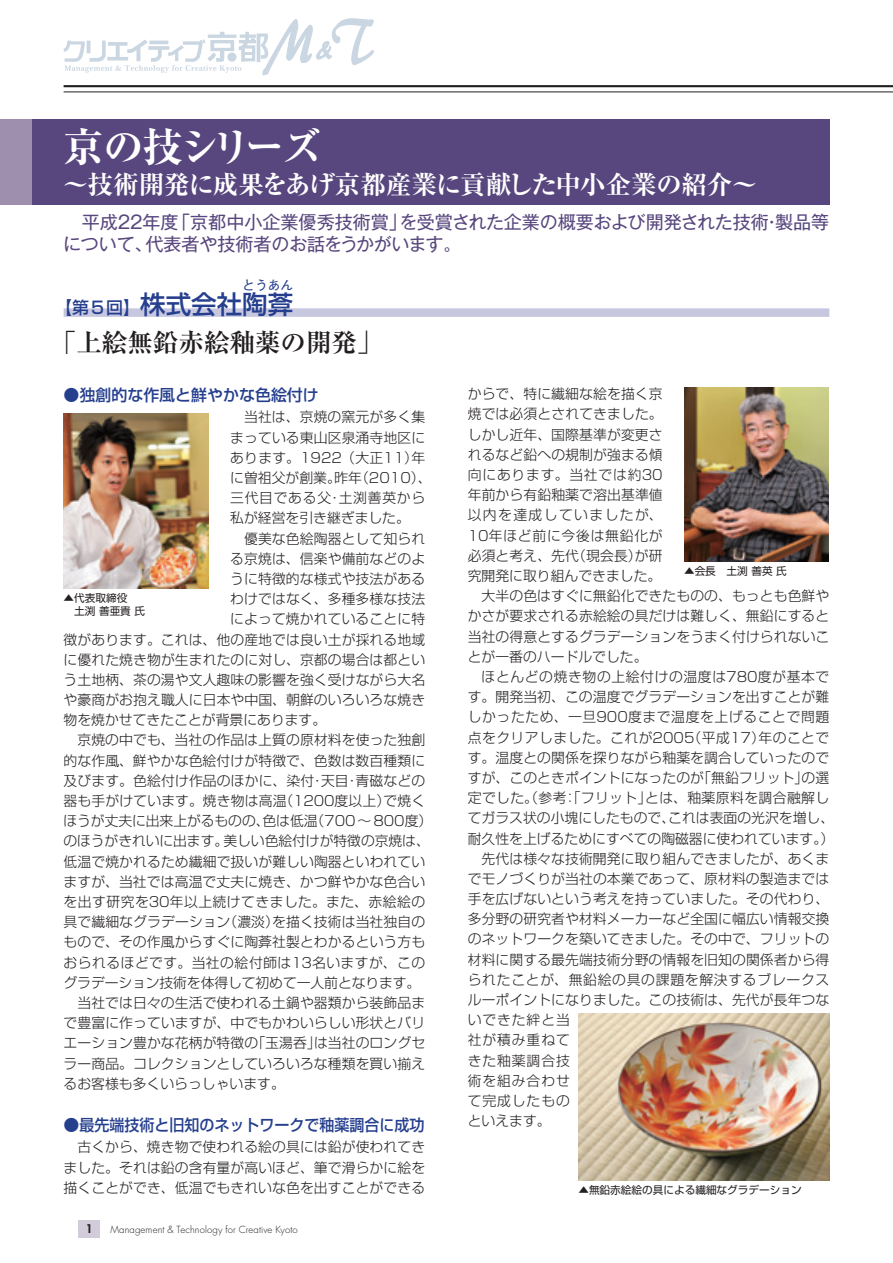
<style>
.page{position:relative;width:893px;height:1263px;background:#fff}
.page>*{position:absolute;margin:0;border:0;box-sizing:border-box;transform-origin:0 0}
.t1{font:40.35px "Ryumin Pr 6 Ex Bold 90 pv RKSJ H";letter-spacing:-.105em;color:#fff}
.t2{font:25.5px "Ryumin Pr 6 Ex Bold 90 pv RKSJ H";letter-spacing:-.015em;color:#fff}
.t3{font:25.5px "Ryumin Pr 6 Bold 90 pv RKSJ H";color:#231f20}
.t4{font:25.5px "Shin Go Pr 6 Medium 90 pv RKSJ H";color:#253f8e}
.t5{font:18px/22.4px "Gothic MB101 Pr 6 Regular 90 pv RKSJ H";color:#58477e}
.t6{font:16.95px "Shin Go Pr 6 Medium 90 pv RKSJ H";color:#253f8e}
.t7{font:15.9px "Shin Go Pr 6 Medium 90 pv RKSJ H";color:#253f8e}
.t8{font:13.8px/20.2px "Shin Go Pr 6 Light 90 pv RKSJ H";letter-spacing:.005em;color:#231f20}
.t9{font:13.8px "Shin Go Pr 6 Light 90 pv RKSJ H";letter-spacing:.035em;color:#231f20}
.t10{font:13.8px "Shin Go Pr 6 Light 90 pv RKSJ H";letter-spacing:.045em;color:#231f20}
.t11{font:13.8px "Shin Go Pr 6 Light 90 pv RKSJ H";letter-spacing:.065em;color:#231f20}
.t12{font:13.8px "Shin Go Pr 6 Light 90 pv RKSJ H";letter-spacing:.03em;color:#231f20}
.t13{font:13.8px "Shin Go Pr 6 Light 90 pv RKSJ H";letter-spacing:.05em;color:#231f20}
.t14{font:13.8px "Shin Go Pr 6 Light 90 pv RKSJ H";letter-spacing:.06em;color:#231f20}
.t15{font:13.8px "Shin Go Pr 6 Light 90 pv RKSJ H";letter-spacing:.055em;color:#231f20}
.t16{font:13.8px "Shin Go Pr 6 Light 90 pv RKSJ H";letter-spacing:.1em;color:#231f20}
.t17{font:12.75px "Shin Go Pr 6 Medium 90 pv RKSJ H";color:#253f8e}
.t18{font:800 11.7px "Futura";color:#231f20}
.t19{font:10.65px/12.8px "Shin Go Pr 6 Regular 90 pv RKSJ H";color:#231f20}
.t20{font:300 9.6px "Futura";letter-spacing:.01em;color:#231f20}
.s1{font-size:25.5px}
</style>
<div class="page">
<div style="left:78px;top:1220px;width:22px;height:17px;background:#d2cbd9"></div>
<hr style="left:64px;top:92px;width:828px;height:1px;background:#231f20">
<hr style="left:64px;top:85px;width:828px;height:2px;background:#231f20">
<svg style="left:64px;top:18px;width:310px;height:58px"></svg>
<div style="left:0;top:119px;width:829px;height:85px;background:#58477e"></div>
<div style="left:0;top:119px;width:32px;height:85px;background:#9f8faf"></div>
<div style="left:64px;top:308px;width:765px;height:9px;background:#c7c7e0"></div>
<img style="left:64px;top:414px;width:144px;height:174px">
<img style="left:684px;top:387px;width:144px;height:174px">
<img style="left:578px;top:1013px;width:251px;height:167px">
<h1 class="t1" style="left:64px;top:131px;width:259px">京の技シリーズ</h1>
<h2 class="t2" style="left:63px;top:175px;width:695px">～技術開発に成果をあげ京都産業に貢献した中小企業の紹介～</h2>
<h3 class="t5" style="left:63px;top:213px;width:767px;text-indent:19px">平成22年度「京都中小企業優秀技術賞」を受賞された企業の概要および開発された技術・製品等について、代表者や技術者のお話をうかがいます。</h3>
<p class="t17" style="left:242px;top:280px;width:53px">とうあん</p>
<h2 class="t4" style="left:268px;top:295px;width:27px">葊</h2>
<h2 class="t3" style="left:51px;top:333px;width:333px">「上絵無鉛赤絵釉薬の開発」</h2>
<p class="t6" style="left:55px;top:301px;width:214px">【第５回】<span class="s1">株式会社陶</span></p>
<p class="t7" style="left:64px;top:389px;width:257px">●独創的な作風と鮮やかな色絵付け</p>
<p class="t8" style="left:230px;top:409px;width:203px;text-indent:14px">当社は、京焼の窯元が多く集まっている東山区泉涌寺地区にあります。1922 （大正11）年に曽祖父が創業。昨年（2010）、三代目である父・土渕善英から私が経営を引き継ぎました。</p>
<p class="t8" style="left:244px;top:530px;width:183px">優美な色絵陶器として知られ</p>
<p class="t8" style="left:230px;top:550px;width:196px">る京焼は、信楽や備前などのよ</p>
<p class="t8" style="left:230px;top:570px;width:196px">うに特徴的な様式や技法がある</p>
<p class="t8" style="left:230px;top:591px;width:196px">わけではなく、多種多様な技法</p>
<p class="t8" style="left:230px;top:611px;width:196px">によって焼かれていることに特</p>
<p class="t8" style="left:64px;top:631px;width:363px">徴があります。これは、他の産地では良い土が採れる地域</p>
<p class="t8" style="left:64px;top:651px;width:363px">に優れた焼き物が生まれたのに対し、京都の場合は都とい</p>
<p class="t8" style="left:64px;top:671px;width:363px">う土地柄、茶の湯や文人趣味の影響を強く受けながら大名</p>
<p class="t8" style="left:64px;top:692px;width:363px">や豪商がお抱え職人に日本や中国、朝鮮のいろいろな焼き</p>
<p class="t8" style="left:64px;top:712px;width:264px">物を焼かせてきたことが背景にあります。</p>
<p class="t8" style="left:77px;top:732px;width:349px">京焼の中でも、当社の作品は上質の原材料を使った独創</p>
<p class="t8" style="left:64px;top:752px;width:363px">的な作風、鮮やかな色絵付けが特徴で、色数は数百種類に</p>
<p class="t8" style="left:64px;top:772px;width:363px">及びます。色絵付け作品のほかに、染付・天目・青磁などの</p>
<p class="t8" style="left:64px;top:793px;width:363px">器も手がけています。焼き物は高温（1200度以上）で焼く</p>
<p class="t8" style="left:64px;top:813px;width:370px">ほうが丈夫に出来上がるものの、色は低温（700～800度）</p>
<p class="t8" style="left:64px;top:833px;width:368px">のほうがきれいに出ます。美しい色絵付けが特徴の京焼は、</p>
<p class="t8" style="left:64px;top:853px;width:363px">低温で焼かれるため繊細で扱いが難しい陶器といわれてい</p>
<p class="t8" style="left:64px;top:873px;width:363px">ますが、当社では高温で丈夫に焼き、かつ鮮やかな色合い</p>
<p class="t9" style="left:64px;top:897px;width:363px">を出す研究を30年以上続けてきました。また、赤絵絵の</p>
<p class="t8" style="left:64px;top:914px;width:363px">具で繊細なグラデーション（濃淡）を描く技術は当社独自の</p>
<p class="t8" style="left:64px;top:934px;width:363px">もので、その作風からすぐに陶葊社製とわかるという方も</p>
<p class="t9" style="left:64px;top:957px;width:363px">おられるほどです。当社の絵付師は13名いますが、この</p>
<p class="t8" style="left:64px;top:974px;width:358px">グラデーション技術を体得して初めて一人前となります。</p>
<p class="t8" style="left:77px;top:995px;width:349px">当社では日々の生活で使われる土鍋や器類から装飾品ま</p>
<p class="t8" style="left:64px;top:1015px;width:363px">で豊富に作っていますが、中でもかわいらしい形状とバリ</p>
<p class="t8" style="left:64px;top:1035px;width:363px">エーション豊かな花柄が特徴の「玉湯呑」は当社のロングセ</p>
<p class="t8" style="left:64px;top:1055px;width:363px">ラー商品。コレクションとしていろいろな種類を買い揃え</p>
<p class="t8" style="left:64px;top:1075px;width:223px">るお客様も多くいらっしゃいます。</p>
<p class="t7" style="left:64px;top:1119px;width:362px">●最先端技術と旧知のネットワークで釉薬調合に成功</p>
<p class="t8" style="left:64px;top:1139px;width:363px;text-align:justify;text-indent:14px">古くから、焼き物で使われる絵の具には鉛が使われてきました。それは鉛の含有量が高いほど、筆で滑らかに絵を描くことができ、低温でもきれいな色を出すことができる</p>
<p class="t19" style="left:64px;top:593px;width:83px">▲代表取締役<br>　土渕 善亜貴 氏</p>
<p class="t18" style="left:86px;top:1223px;width:8px">1</p>
<p class="t20" style="left:110px;top:1225px;width:189px">Management &amp; Technology for Creative Kyoto</p>
<p class="t8" style="left:468px;top:386px;width:196px">からで、特に繊細な絵を描く京</p>
<p class="t8" style="left:468px;top:406px;width:196px">焼では必須とされてきました。</p>
<p class="t8" style="left:468px;top:426px;width:196px">しかし近年、国際基準が変更さ</p>
<p class="t8" style="left:468px;top:446px;width:196px">れるなど鉛への規制が強まる傾</p>
<p class="t14" style="left:468px;top:470px;width:196px">向にあります。当社では約30</p>
<p class="t8" style="left:468px;top:487px;width:196px">年前から有鉛釉薬で溶出基準値</p>
<p class="t16" style="left:468px;top:510px;width:196px">以内を達成していましたが、</p>
<p class="t15" style="left:468px;top:530px;width:196px">10年ほど前に今後は無鉛化が</p>
<p class="t8" style="left:468px;top:547px;width:196px">必須と考え、先代（現会長）が研</p>
<p class="t8" style="left:468px;top:568px;width:195px">究開発に取り組んできました。</p>
<p class="t8" style="left:481px;top:588px;width:349px">大半の色はすぐに無鉛化できたものの、もっとも色鮮や</p>
<p class="t8" style="left:468px;top:608px;width:363px">かさが要求される赤絵絵の具だけは難しく、無鉛にすると</p>
<p class="t8" style="left:468px;top:628px;width:363px">当社の得意とするグラデーションをうまく付けられないこ</p>
<p class="t8" style="left:468px;top:648px;width:181px">とが一番のハードルでした。</p>
<p class="t10" style="left:481px;top:672px;width:349px">ほとんどの焼き物の上絵付けの温度は780度が基本で</p>
<p class="t8" style="left:468px;top:689px;width:363px">す。開発当初、この温度でグラデーションを出すことが難</p>
<p class="t10" style="left:468px;top:712px;width:363px">しかったため、一旦900度まで温度を上げることで問題</p>
<p class="t9" style="left:468px;top:732px;width:363px">点をクリアしました。これが2005（平成17）年のことで</p>
<p class="t8" style="left:468px;top:749px;width:363px">す。温度との関係を探りながら釉薬を調合していったので</p>
<p class="t8" style="left:468px;top:769px;width:363px">すが、このときポイントになったのが「無鉛フリット」の選</p>
<p class="t12" style="left:468px;top:793px;width:363px">定でした。（参考：「フリット」とは、釉薬原料を調合融解し</p>
<p class="t8" style="left:468px;top:810px;width:368px">てガラス状の小塊にしたもので、これは表面の光沢を増し、</p>
<p class="t8" style="left:468px;top:830px;width:368px">耐久性を上げるためにすべての陶磁器に使われています。）</p>
<p class="t8" style="left:481px;top:850px;width:349px">先代は様々な技術開発に取り組んできましたが、あくま</p>
<p class="t8" style="left:468px;top:870px;width:363px">でモノづくりが当社の本業であって、原材料の製造までは</p>
<p class="t8" style="left:468px;top:891px;width:363px">手を広げないという考えを持っていました。その代わり、</p>
<p class="t8" style="left:468px;top:911px;width:363px">多分野の研究者や材料メーカーなど全国に幅広い情報交換</p>
<p class="t8" style="left:468px;top:931px;width:363px">のネットワークを築いてきました。その中で、フリットの</p>
<p class="t8" style="left:468px;top:951px;width:363px">材料に関する最先端技術分野の情報を旧知の関係者から得</p>
<p class="t13" style="left:468px;top:975px;width:363px">られたことが、無鉛絵の具の課題を解決するブレークス</p>
<p class="t8" style="left:468px;top:992px;width:363px">ルーポイントになりました。この技術は、先代が長年つな</p>
<p class="t11" style="left:468px;top:1015px;width:104px">いできた絆と当</p>
<p class="t11" style="left:468px;top:1035px;width:104px">社が積み重ねて</p>
<p class="t11" style="left:468px;top:1055px;width:104px">きた釉薬調合技</p>
<p class="t11" style="left:468px;top:1075px;width:104px">術を組み合わせ</p>
<p class="t11" style="left:468px;top:1096px;width:104px">て完成したもの</p>
<p class="t8" style="left:468px;top:1113px;width:84px">といえます。</p>
<p class="t19" style="left:684px;top:566px;width:104px">▲会長　土渕 善英 氏</p>
<p class="t19" style="left:578px;top:1185px;width:225px">▲無鉛赤絵絵の具による繊細なグラデーション</p>
</div>
